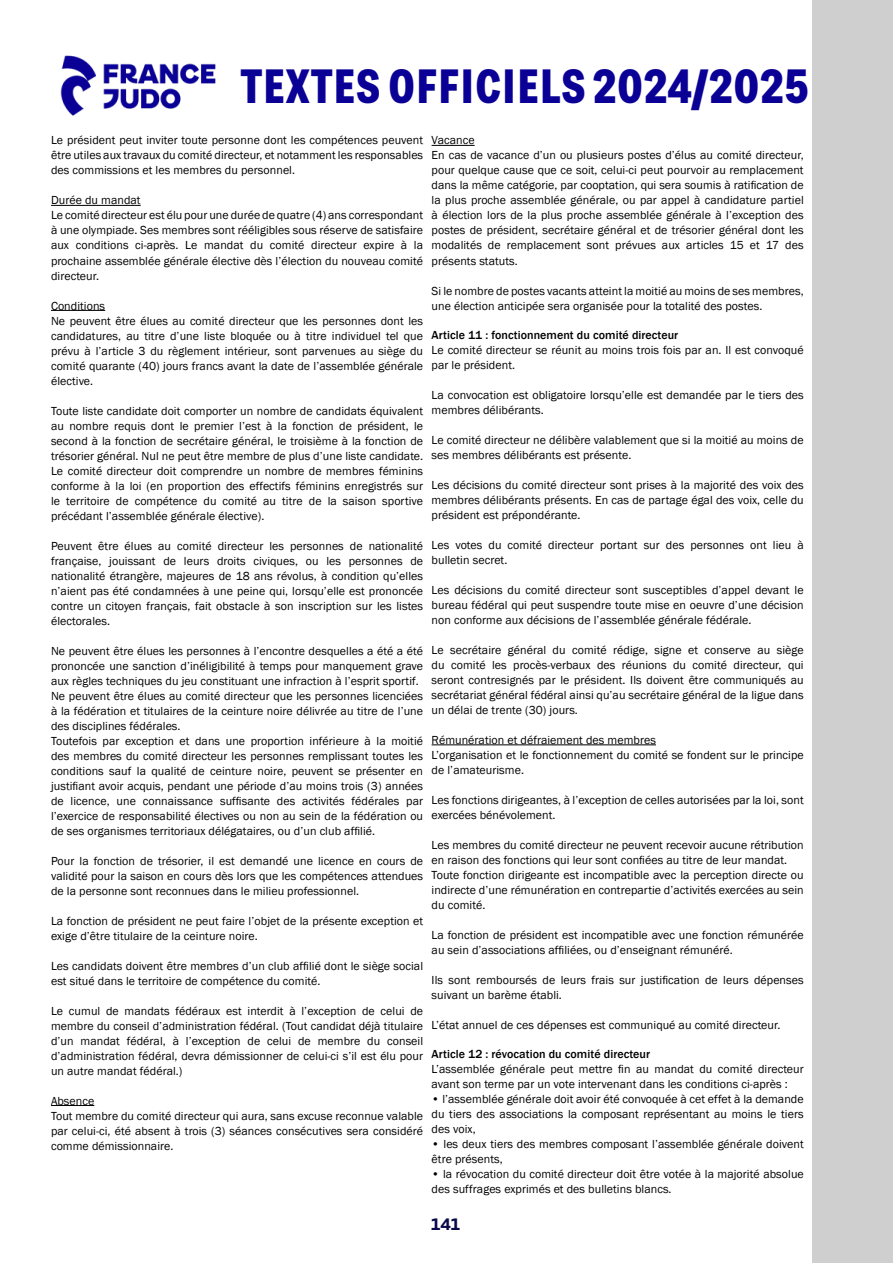
<style>
.page{position:relative;width:893px;height:1263px;background:#fff}
.page>*{position:absolute;margin:0;border:0;box-sizing:border-box;transform-origin:0 0}
.t1{font:700 48px "Grtsk Zetta";letter-spacing:.01em;color:#0a0096}
.t2{font:600 16.5px "Grtsk Peta";color:#0a0a4b}
.t3{font:12px/15px "Franklin Gothic";letter-spacing:.005em;color:#000}
.t4{font:500 12px "Franklin Gothic";letter-spacing:.005em;color:#000}
</style>
<div class="page">
<img style="left:60px;top:55px;width:156px;height:61px">
<hr style="left:51px;top:205px;width:90px;height:1px;background:#000">
<hr style="left:51px;top:310px;width:54px;height:1px;background:#000">
<hr style="left:51px;top:1105px;width:43px;height:1px;background:#000">
<hr style="left:432px;top:145px;width:43px;height:1px;background:#000">
<hr style="left:432px;top:744px;width:224px;height:1px;background:#000">
<div style="left:812px;top:0;width:81px;height:1263px;background:#cfcfcf"></div>
<h1 class="t1" style="left:240px;top:56px;width:570px">TEXTES OFFICIELS 2024/2025</h1>
<p class="t3" style="left:51px;top:133px;width:374px;text-align:justify">Le président peut inviter toute personne dont les compétences peuvent être utiles aux travaux du comité directeur, et notamment les responsables des commissions et les membres du personnel.</p>
<p class="t3" style="left:51px;top:193px;width:374px">Durée du mandat<br>Le comité directeur est élu pour une durée de quatre (4) ans correspondant à une olympiade. Ses membres sont rééligibles sous réserve de satisfaire aux conditions ci-après. Le mandat du comité directeur expire à la prochaine assemblée générale élective dès l’élection du nouveau comité directeur.</p>
<p class="t3" style="left:51px;top:298px;width:374px">Conditions<br>Ne peuvent être élues au comité directeur que les personnes dont les candidatures, au titre d’une liste bloquée ou à titre individuel tel que prévu à l’article 3 du règlement intérieur, sont parvenues au siège du comité quarante (40) jours francs avant la date de l’assemblée générale élective.</p>
<p class="t3" style="left:51px;top:403px;width:374px;text-align:justify">Toute liste candidate doit comporter un nombre de candidats équivalent au nombre requis dont le premier l’est à la fonction de président, le second à la fonction de secrétaire général, le troisième à la fonction de trésorier général. Nul ne peut être membre de plus d’une liste candidate.<br>Le comité directeur doit comprendre un nombre de membres féminins conforme à la loi (en proportion des effectifs féminins enregistrés sur le territoire de compétence du comité au titre de la saison sportive précédant l’assemblée générale élective).</p>
<p class="t3" style="left:51px;top:538px;width:374px;text-align:justify">Peuvent être élues au comité directeur les personnes de nationalité française, jouissant de leurs droits civiques, ou les personnes de nationalité étrangère, majeures de 18 ans révolus, à condition qu’elles n’aient pas été condamnées à une peine qui, lorsqu’elle est prononcée contre un citoyen français, fait obstacle à son inscription sur les listes électorales.</p>
<p class="t3" style="left:51px;top:643px;width:374px">Ne peuvent être élues les personnes à l’encontre desquelles a été a été prononcée une sanction d’inéligibilité à temps pour manquement grave aux règles techniques du jeu constituant une infraction à l’esprit sportif.<br>Ne peuvent être élues au comité directeur que les personnes licenciées à la fédération et titulaires de la ceinture noire délivrée au titre de l’une des disciplines fédérales.<br>Toutefois par exception et dans une proportion inférieure à la moitié des membres du comité directeur les personnes remplissant toutes les conditions sauf la qualité de ceinture noire, peuvent se présenter en justifiant avoir acquis, pendant une période d’au moins trois (3) années de licence, une connaissance suffisante des activités fédérales par l’exercice de responsabilité électives ou non au sein de la fédération ou de ses organismes territoriaux délégataires, ou d’un club affilié.</p>
<p class="t3" style="left:51px;top:853px;width:374px;text-align:justify">Pour la fonction de trésorier, il est demandé une licence en cours de validité pour la saison en cours dès lors que les compétences attendues de la personne sont reconnues dans le milieu professionnel.</p>
<p class="t3" style="left:51px;top:913px;width:374px">La fonction de président ne peut faire l’objet de la présente exception et exige d’être titulaire de la ceinture noire.</p>
<p class="t3" style="left:51px;top:958px;width:374px">Les candidats doivent être membres d’un club affilié dont le siège social est situé dans le territoire de compétence du comité.</p>
<p class="t3" style="left:51px;top:1003px;width:374px;text-align:justify">Le cumul de mandats fédéraux est interdit à l’exception de celui de membre du conseil d’administration fédéral. (Tout candidat déjà titulaire d’un mandat fédéral, à l’exception de celui de membre du conseil d’administration fédéral, devra démissionner de celui-ci s’il est élu pour un autre mandat fédéral.)</p>
<p class="t3" style="left:51px;top:1093px;width:374px">Absence<br>Tout membre du comité directeur qui aura, sans excuse reconnue valable par celui-ci, été absent à trois (3) séances consécutives sera considéré comme démissionnaire.</p>
<p class="t3" style="left:432px;top:133px;width:374px">Vacance<br>En cas de vacance d’un ou plusieurs postes d’élus au comité directeur, pour quelque cause que ce soit, celui-ci peut pourvoir au remplacement dans la même catégorie, par cooptation, qui sera soumis à ratification de la plus proche assemblée générale, ou par appel à candidature partiel à élection lors de la plus proche assemblée générale à l’exception des postes de président, secrétaire général et de trésorier général dont les modalités de remplacement sont prévues aux articles 15 et 17 des présents statuts.</p>
<p class="t3" style="left:432px;top:283px;width:374px">Si le nombre de postes vacants atteint la moitié au moins de ses membres, une élection anticipée sera organisée pour la totalité des postes.</p>
<p class="t4" style="left:432px;top:327px;width:248px">Article 11 : fonctionnement du comité directeur</p>
<p class="t3" style="left:432px;top:343px;width:374px">Le comité directeur se réunit au moins trois fois par an. Il est convoqué par le président.</p>
<p class="t3" style="left:432px;top:388px;width:374px">La convocation est obligatoire lorsqu’elle est demandée par le tiers des membres délibérants.</p>
<p class="t3" style="left:432px;top:433px;width:374px">Le comité directeur ne délibère valablement que si la moitié au moins de ses membres délibérants est présente.</p>
<p class="t3" style="left:432px;top:478px;width:374px;text-align:justify">Les décisions du comité directeur sont prises à la majorité des voix des membres délibérants présents. En cas de partage égal des voix, celle du président est prépondérante.</p>
<p class="t3" style="left:432px;top:538px;width:374px">Les votes du comité directeur portant sur des personnes ont lieu à bulletin secret.</p>
<p class="t3" style="left:432px;top:583px;width:374px;text-align:justify">Les décisions du comité directeur sont susceptibles d’appel devant le bureau fédéral qui peut suspendre toute mise en oeuvre d’une décision non conforme aux décisions de l’assemblée générale fédérale.</p>
<p class="t3" style="left:432px;top:643px;width:374px;text-align:justify">Le secrétaire général du comité rédige, signe et conserve au siège du comité les procès-verbaux des réunions du comité directeur, qui seront contresignés par le président. Ils doivent être communiqués au secrétariat général fédéral ainsi qu’au secrétaire général de la ligue dans un délai de trente (30) jours.</p>
<p class="t3" style="left:432px;top:733px;width:374px">Rémunération et défraiement des membres<br>L’organisation et le fonctionnement du comité se fondent sur le principe de l’amateurisme.</p>
<p class="t3" style="left:432px;top:793px;width:374px">Les fonctions dirigeantes, à l’exception de celles autorisées par la loi, sont exercées bénévolement.</p>
<p class="t3" style="left:432px;top:838px;width:374px">Les membres du comité directeur ne peuvent recevoir aucune rétribution en raison des fonctions qui leur sont confiées au titre de leur mandat.<br>Toute fonction dirigeante est incompatible avec la perception directe ou indirecte d’une rémunération en contrepartie d’activités exercées au sein du comité.</p>
<p class="t3" style="left:432px;top:928px;width:374px">La fonction de président est incompatible avec une fonction rémunérée au sein d’associations affiliées, ou d’enseignant rémunéré.</p>
<p class="t3" style="left:432px;top:973px;width:374px">Ils sont remboursés de leurs frais sur justification de leurs dépenses suivant un barème établi.</p>
<p class="t3" style="left:432px;top:1018px;width:350px">L’état annuel de ces dépenses est communiqué au comité directeur.</p>
<p class="t4" style="left:432px;top:1047px;width:220px">Article 12 : révocation du comité directeur</p>
<p class="t3" style="left:432px;top:1062px;width:374px">L’assemblée générale peut mettre fin au mandat du comité directeur avant son terme par un vote intervenant dans les conditions ci-après :</p>
<p class="t3" style="left:432px;top:1092px;width:374px;text-align:justify">• l’assemblée générale doit avoir été convoquée à cet effet à la demande du tiers des associations la composant représentant au moins le tiers des voix,</p>
<p class="t3" style="left:432px;top:1137px;width:374px">• les deux tiers des membres composant l’assemblée générale doivent être présents,</p>
<p class="t3" style="left:432px;top:1167px;width:374px">• la révocation du comité directeur doit être votée à la majorité absolue des suffrages exprimés et des bulletins blancs.</p>
<h2 class="t2" style="left:431px;top:1214px;width:31px">141</h2>
</div>
